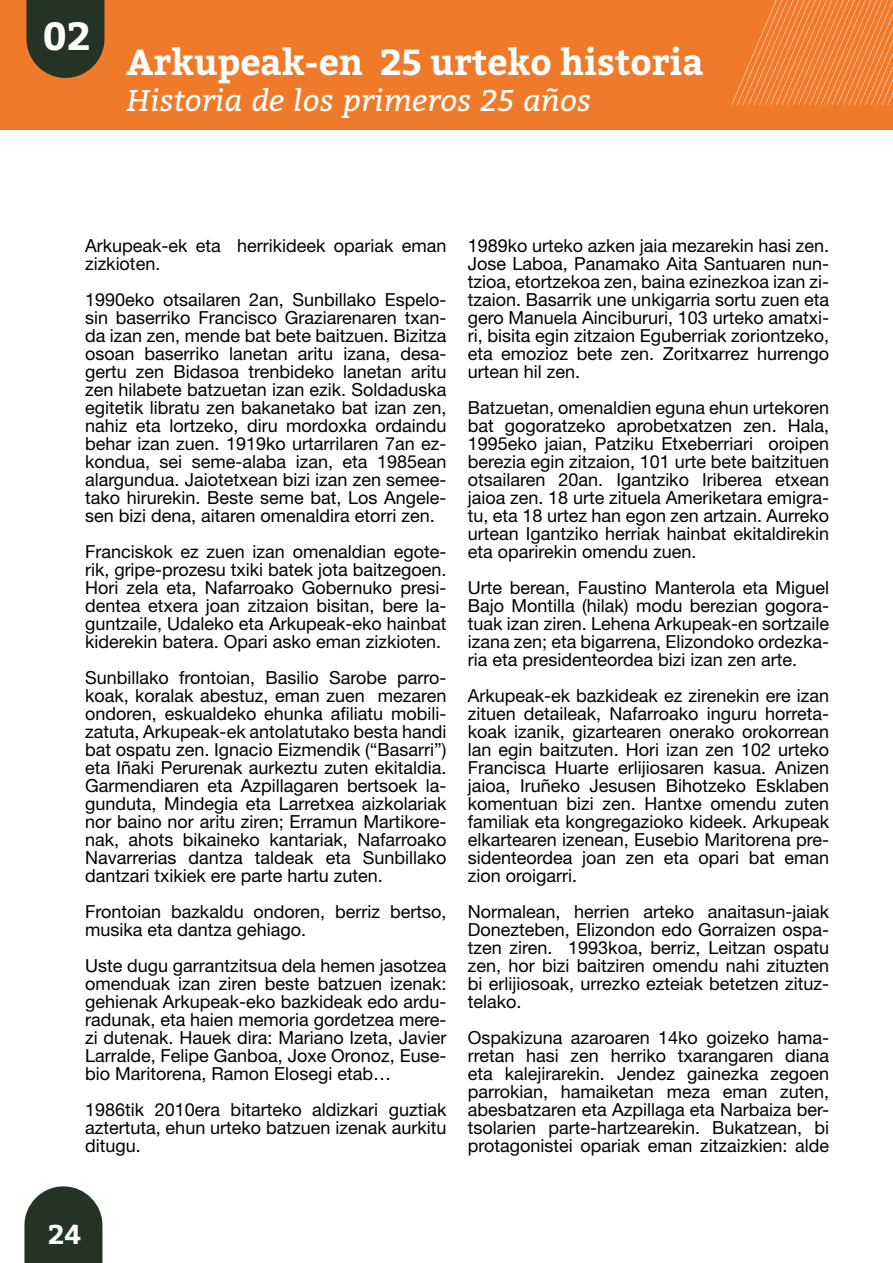
<style>
.page{position:relative;width:893px;height:1263px;background:#fff}
.page>*{position:absolute;margin:0;border:0;box-sizing:border-box;transform-origin:0 0}
.t1{font:700 39px "Bitter";color:#fff}
.t2{font:700 36px "Bitter";color:#fff}
.t3{font:italic 30px "Bitter";color:#fff}
.t4{font:700 27px "Bitter";color:#fff}
.t5{font:18px/18px "Helvetica Neue";color:#000;text-align:justify}
</style>
<div class="page">
<div style="left:0;top:0;width:893px;height:130px;background:#ef7a2a"></div>
<svg style="left:26px;top:0;width:78px;height:78px"></svg>
<svg style="left:731px;top:0;width:162px;height:105px"></svg>
<svg style="left:24px;top:1186px;width:78px;height:77px"></svg>
<h1 class="t1" style="left:42px;top:13px;width:50px">02</h1>
<h2 class="t2" style="left:126px;top:40px;width:579px">Arkupeak-en 25 urteko historia</h2>
<h3 class="t3" style="left:126px;top:78px;width:467px">Historia de los primeros 25 años</h3>
<p class="t5" style="left:85px;top:236px;width:363px">Arkupeak-ek eta herrikideek opariak eman zizkioten.</p>
<p class="t5" style="left:85px;top:290px;width:363px">1990eko otsailaren 2an, Sunbillako Espelo&shy;sin baserriko Francisco Graziarenaren txan&shy;da izan zen, mende bat bete baitzuen. Bizitza osoan baserriko lanetan aritu izana, desa&shy;gertu zen Bidasoa trenbideko lanetan aritu zen hilabete batzuetan izan ezik. Soldaduska egitetik libratu zen bakanetako bat izan zen, nahiz eta lortzeko, diru mordoxka ordaindu behar izan zuen. 1919ko urtarrilaren 7an ez&shy;kondua, sei seme-alaba izan, eta 1985ean alargundua. Jaiotetxean bizi izan zen semee&shy;tako hirurekin. Beste seme bat, Los Angele&shy;sen bizi dena, aitaren omenaldira etorri zen.</p>
<p class="t5" style="left:85px;top:542px;width:363px">Franciskok ez zuen izan omenaldian egote&shy;rik, gripe-prozesu txiki batek jota baitzegoen.<br>Hori zela eta, Nafarroako Gobernuko presi&shy;dentea etxera joan zitzaion bisitan, bere la&shy;guntzaile, Udaleko eta Arkupeak-eko hainbat kiderekin batera. Opari asko eman zizkioten.</p>
<p class="t5" style="left:85px;top:668px;width:363px">Sunbillako frontoian, Basilio Sarobe parro&shy;koak, koralak abestuz, eman zuen mezaren ondoren, eskualdeko ehunka afiliatu mobili&shy;zatuta, Arkupeak-ek antolatutako besta handi bat ospatu zen. Ignacio Eizmendik (“Basarri”) eta Iñaki Perurenak aurkeztu zuten ekitaldia.<br>Garmendiaren eta Azpillagaren bertsoek la&shy;gunduta, Mindegia eta Larretxea aizkolariak nor baino nor aritu ziren; Erramun Martikore&shy;nak, ahots bikaineko kantariak, Nafarroako Navarrerias dantza taldeak eta Sunbillako dantzari txikiek ere parte hartu zuten.</p>
<p class="t5" style="left:85px;top:902px;width:363px">Frontoian bazkaldu ondoren, berriz bertso, musika eta dantza gehiago.</p>
<p class="t5" style="left:85px;top:956px;width:363px">Uste dugu garrantzitsua dela hemen jasotzea omenduak izan ziren beste batzuen izenak: gehienak Arkupeak-eko bazkideak edo ardu&shy;radunak, eta haien memoria gordetzea mere&shy;zi dutenak. Hauek dira: Mariano Izeta, Javier Larralde, Felipe Ganboa, Joxe Oronoz, Euse&shy;bio Maritorena, Ramon Elosegi etab…</p>
<p class="t5" style="left:85px;top:1100px;width:363px">1986tik 2010era bitarteko aldizkari guztiak aztertuta, ehun urteko batzuen izenak aurkitu ditugu.</p>
<p class="t5" style="left:468px;top:236px;width:363px">1989ko urteko azken jaia mezarekin hasi zen.<br>Jose Laboa, Panamako Aita Santuaren nun&shy;tzioa, etortzekoa zen, baina ezinezkoa izan zi&shy;tzaion. Basarrik une unkigarria sortu zuen eta gero Manuela Aincibururi, 103 urteko amatxi&shy;ri, bisita egin zitzaion Eguberriak zoriontzeko, eta emozioz bete zen. Zoritxarrez hurrengo urtean hil zen.</p>
<p class="t5" style="left:468px;top:398px;width:363px">Batzuetan, omenaldien eguna ehun urtekoren bat gogoratzeko aprobetxatzen zen. Hala, 1995eko jaian, Patziku Etxeberriari oroipen berezia egin zitzaion, 101 urte bete baitzituen otsailaren 20an. Igantziko Iriberea etxean jaioa zen. 18 urte zituela Ameriketara emigra&shy;tu, eta 18 urtez han egon zen artzain. Aurreko urtean Igantziko herriak hainbat ekitaldirekin eta oparirekin omendu zuen.</p>
<p class="t5" style="left:468px;top:578px;width:363px">Urte berean, Faustino Manterola eta Miguel Bajo Montilla (hilak) modu berezian gogora&shy;tuak izan ziren. Lehena Arkupeak-en sortzaile izana zen; eta bigarrena, Elizondoko ordezka&shy;ria eta presidenteordea bizi izan zen arte.</p>
<p class="t5" style="left:468px;top:686px;width:363px">Arkupeak-ek bazkideak ez zirenekin ere izan zituen detaileak, Nafarroako inguru horreta&shy;koak izanik, gizartearen onerako orokorrean lan egin baitzuten. Hori izan zen 102 urteko Francisca Huarte erlijiosaren kasua. Anizen jaioa, Iruñeko Jesusen Bihotzeko Esklaben komentuan bizi zen. Hantxe omendu zuten familiak eta kongregazioko kideek. Arkupeak elkartearen izenean, Eusebio Maritorena pre&shy;sidenteordea joan zen eta opari bat eman zion oroigarri.</p>
<p class="t5" style="left:468px;top:902px;width:363px">Normalean, herrien arteko anaitasun-jaiak Donezteben, Elizondon edo Gorraizen ospa&shy;tzen ziren. 1993koa, berriz, Leitzan ospatu zen, hor bizi baitziren omendu nahi zituzten bi erlijiosoak, urrezko ezteiak betetzen zituz&shy;telako.</p>
<p class="t5" style="left:468px;top:1028px;width:363px">Ospakizuna azaroaren 14ko goizeko hama&shy;rretan hasi zen herriko txarangaren diana eta kalejirarekin. Jendez gainezka zegoen parrokian, hamaiketan meza eman zuten, abesbatzaren eta Azpillaga eta Narbaiza ber&shy;tsolarien parte-hartzearekin. Bukatzean, bi protagonistei opariak eman zitzaizkien: alde</p>
<h3 class="t4" style="left:48px;top:1218px;width:35px">24</h3>
</div>
